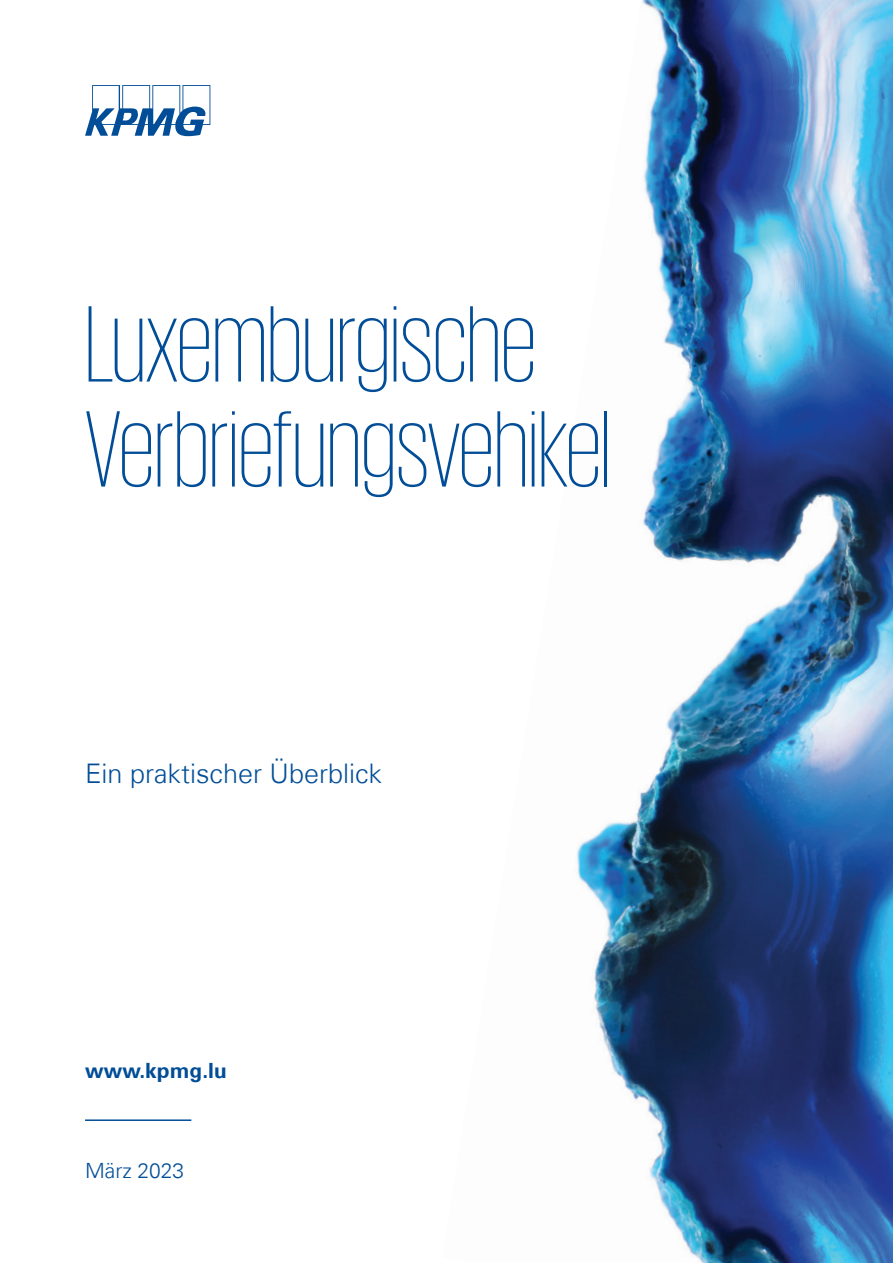
<style>
.page{position:relative;width:893px;height:1263px;background:#fff}
.page>*{position:absolute;margin:0;border:0;box-sizing:border-box;transform-origin:0 0}
.t1{font:200 111px/105px "KPMG";color:#014d97}
.t2{font:300 27px "Universfor KPMG";color:#014d97}
.t3{font:700 21px "Universfor KPMG";color:#014d97}
.t4{font:300 21px "Universfor KPMG";color:#014d97}
</style>
<div class="page">
<img style="left:576px;top:0;width:317px;height:1263px">
<svg style="left:85px;top:85px;width:125px;height:51px"></svg>
<hr style="left:85px;top:1119px;width:106px;height:2px;background:#014d97">
<p class="t1" style="left:85px;top:289px;width:527px">Luxemburgische<br>Verbriefungsvehikel</p>
<p class="t2" style="left:85px;top:757px;width:299px">Ein praktischer Überblick</p>
<p class="t3" style="left:85px;top:1058px;width:143px">www.kpmg.lu</p>
<p class="t4" style="left:85px;top:1158px;width:101px">März 2023</p>
</div>
